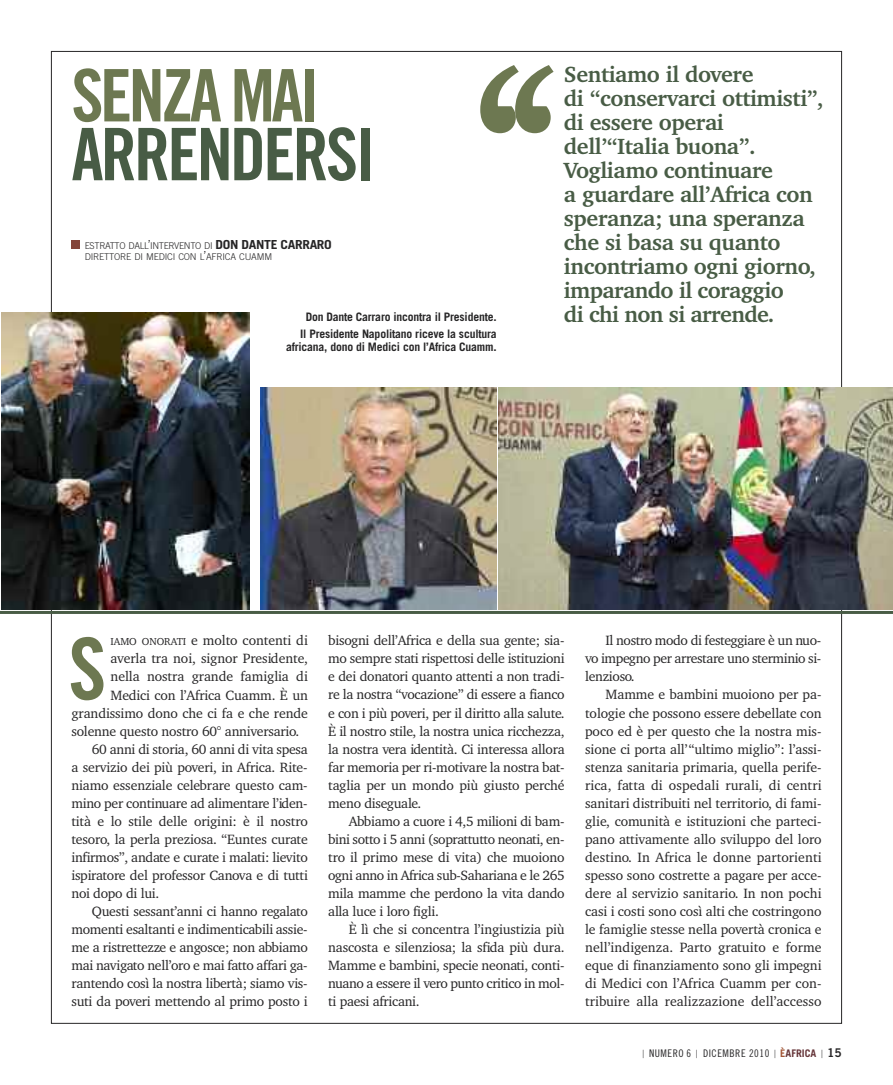
<style>
.page{position:relative;width:893px;height:1085px;background:#fff}
.page>*{position:absolute;margin:0;border:0;box-sizing:border-box;transform-origin:0 0}
.t1{font:700 225px "Charter BT Pro";color:#6d7851}
.t2{font:85.5px "Trade Gothic Bold Cond Twenty";color:#6d7851}
.t3{font:72.45px "Trade Gothic Bold Cond Twenty";letter-spacing:-.04em;color:#485c45}
.t4{font:72.45px "Trade Gothic Bold Cond Twenty";letter-spacing:-.05em;color:#6d7851}
.t5{font:700 22.5px/24px "Charter BT Pro";letter-spacing:-.015em;color:#485c45}
.t6{font:13.8px/18px "Charter BT Pro";letter-spacing:-.02em;color:#272627;text-align:justify}
.t7{font:700 11.7px/16.5px "Trade Gothic";letter-spacing:-.015em;color:#272627;text-align:center}
.t8{font:10.5px "Trade Gothic Cond Eighteen";letter-spacing:.05em;color:#272627}
.t9{font:300 9.3px/10.5px "Trade Gothic";letter-spacing:-.02em;color:#272627}
.s1{font-size:12.45px}
.s2{font-weight:700;font-size:12.45px}
.s3{font-size:10.35px}
.s4{font-family:"Trade Gothic";font-weight:300;font-size:11.25px}
.s5{font-family:"Trade Gothic";font-weight:700;color:#a35737}
.s6{font-family:"Trade Gothic";font-weight:700;color:#66363a}
.s7{font-family:"Trade Gothic Bold Two";font-size:12px}
</style>
<div class="page">
<div style="left:71px;top:240px;width:9px;height:9px;background:#83453a"></div>
<img style="left:2px;top:313px;width:248px;height:296px">
<img style="left:261px;top:387px;width:235px;height:222px">
<img style="left:499px;top:387px;width:394px;height:222px">
<hr style="left:0;top:611px;width:893px;height:3px;background:#485c45">
<h3 class="t4" style="left:71px;top:69px;width:250px">SENZA MAI</h3>
<h3 class="t3" style="left:71px;top:128px;width:305px">ARRENDERSI</h3>
<p class="t9" style="left:85px;top:241px;width:249px">ESTRATTO DALL<span class="s1">’</span>INTERVENTO DI <span class="s2">DON DANTE CARRARO<br></span>DIRETTORE DI MEDICI CON L<span class="s1">’</span>AFRICA CUAMM</p>
<h1 class="t1" style="left:469px;top:71px;width:94px">‘‘</h1>
<p class="t7" style="left:300px;top:310px;width:198px">Don Dante Carraro incontra il Presidente.<br>Il Presidente Napolitano riceve la scultura</p>
<p class="t7" style="left:286px;top:340px;width:212px">africana, dono di Medici con l’Africa Cuamm.</p>
<p class="t5" style="left:564px;top:65px;width:261px">Sentiamo il dovere<br>di “conservarci ottimisti”, di essere operai dell’“Italia buona”.<br>Vogliamo continuare<br>a guardare all’Africa con speranza; una speranza che si basa su quanto incontriamo ogni giorno, imparando il coraggio<br>di chi non si arrende.</p>
<p class="t6" style="left:111px;top:633px;width:199px"><span class="s3">IAMO ONORATI</span> e molto contenti di</p>
<p class="t6" style="left:111px;top:651px;width:199px">averla tra noi, signor Presidente,</p>
<p class="t6" style="left:111px;top:669px;width:199px">nella nostra grande famiglia di</p>
<p class="t6" style="left:111px;top:687px;width:199px">Medici con l’Africa Cuamm. È un</p>
<p class="t6" style="left:71px;top:705px;width:238px">grandissimo dono che ci fa e che rende</p>
<p class="t6" style="left:71px;top:723px;width:229px">solenne questo nostro 60° anniversario.</p>
<p class="t6" style="left:92px;top:741px;width:217px">60 anni di storia, 60 anni di vita spesa</p>
<p class="t6" style="left:71px;top:759px;width:238px">a servizio dei più poveri, in Africa. Rite-</p>
<p class="t6" style="left:71px;top:777px;width:238px">niamo essenziale celebrare questo cam-</p>
<p class="t6" style="left:71px;top:795px;width:238px">mino per continuare ad alimentare l’iden-</p>
<p class="t6" style="left:71px;top:813px;width:238px">tità e lo stile delle origini: è il nostro</p>
<p class="t6" style="left:71px;top:831px;width:238px">tesoro, la perla preziosa. “Euntes curate</p>
<p class="t6" style="left:71px;top:849px;width:238px">infirmos”, andate e curate i malati: lievito</p>
<p class="t6" style="left:71px;top:867px;width:238px">ispiratore del professor Canova e di tutti</p>
<p class="t6" style="left:71px;top:885px;width:89px">noi dopo di lui.</p>
<p class="t6" style="left:92px;top:903px;width:218px">Questi sessant’anni ci hanno regalato</p>
<p class="t6" style="left:71px;top:921px;width:238px">momenti esaltanti e indimenticabili assie-</p>
<p class="t6" style="left:71px;top:939px;width:238px">me a ristrettezze e angosce; non abbiamo</p>
<p class="t6" style="left:71px;top:957px;width:238px">mai navigato nell’oro e mai fatto affari ga-</p>
<p class="t6" style="left:71px;top:975px;width:238px">rantendo così la nostra libertà; siamo vis-</p>
<p class="t6" style="left:71px;top:993px;width:238px">suti da poveri mettendo al primo posto i</p>
<h2 class="t2" style="left:68px;top:637px;width:39px">S</h2>
<p class="t6" style="left:328px;top:633px;width:238px">bisogni dell’Africa e della sua gente; sia&shy;mo sempre stati rispettosi delle istituzioni e dei donatori quanto attenti a non tradi&shy;re la nostra “vocazione” di essere a fianco e con i più poveri, per il diritto alla salute.<br>È il nostro stile, la nostra unica ricchezza, la nostra vera identità. Ci interessa allora far memoria per ri-motivare la nostra bat&shy;taglia per un mondo più giusto perché meno diseguale.</p>
<p class="t6" style="left:328px;top:813px;width:238px;text-indent:20px">Abbiamo a cuore i 4,5 milioni di bam&shy;bini sotto i 5 anni (soprattutto neonati, en&shy;tro il primo mese di vita) che muoiono ogni anno in Africa sub-Sahariana e le 265 mila mamme che perdono la vita dando alla luce i loro figli.</p>
<p class="t6" style="left:328px;top:921px;width:238px;text-indent:20px">È lì che si concentra l’ingiustizia più nascosta e silenziosa; la sfida più dura.<br>Mamme e bambini, specie neonati, conti&shy;nuano a essere il vero punto critico in mol&shy;ti paesi africani.</p>
<p class="t6" style="left:585px;top:633px;width:238px;text-indent:20px">Il nostro modo di festeggiare è un nuo&shy;vo impegno per arrestare uno sterminio si&shy;lenzioso.</p>
<p class="t6" style="left:585px;top:687px;width:238px;text-indent:20px">Mamme e bambini muoiono per pa&shy;tologie che possono essere debellate con poco ed è per questo che la nostra mis&shy;sione ci porta all’“ultimo miglio”: l’assi&shy;stenza sanitaria primaria, quella perife&shy;rica, fatta di ospedali rurali, di centri sanitari distribuiti nel territorio, di fami&shy;glie, comunità e istituzioni che parteci&shy;pano attivamente allo sviluppo del loro destino. In Africa le donne partorienti spesso sono costrette a pagare per acce&shy;dere al servizio sanitario. In non pochi casi i costi sono così alti che costringono le famiglie stesse nella povertà cronica e nell’indigenza. Parto gratuito e forme eque di finanziamento sono gli impegni di Medici con l’Africa Cuamm per con&shy;tribuire alla realizzazione dell’accesso</p>
<p class="t8" style="left:642px;top:1049px;width:201px"><span class="s4">|</span> NUMERO 6 <span class="s4">|</span> DICEMBRE 2010 <span class="s4">|</span> <span class="s5">È</span><span class="s6">AFRICA</span> <span class="s4">|</span> <span class="s7">15</span></p>
</div>
